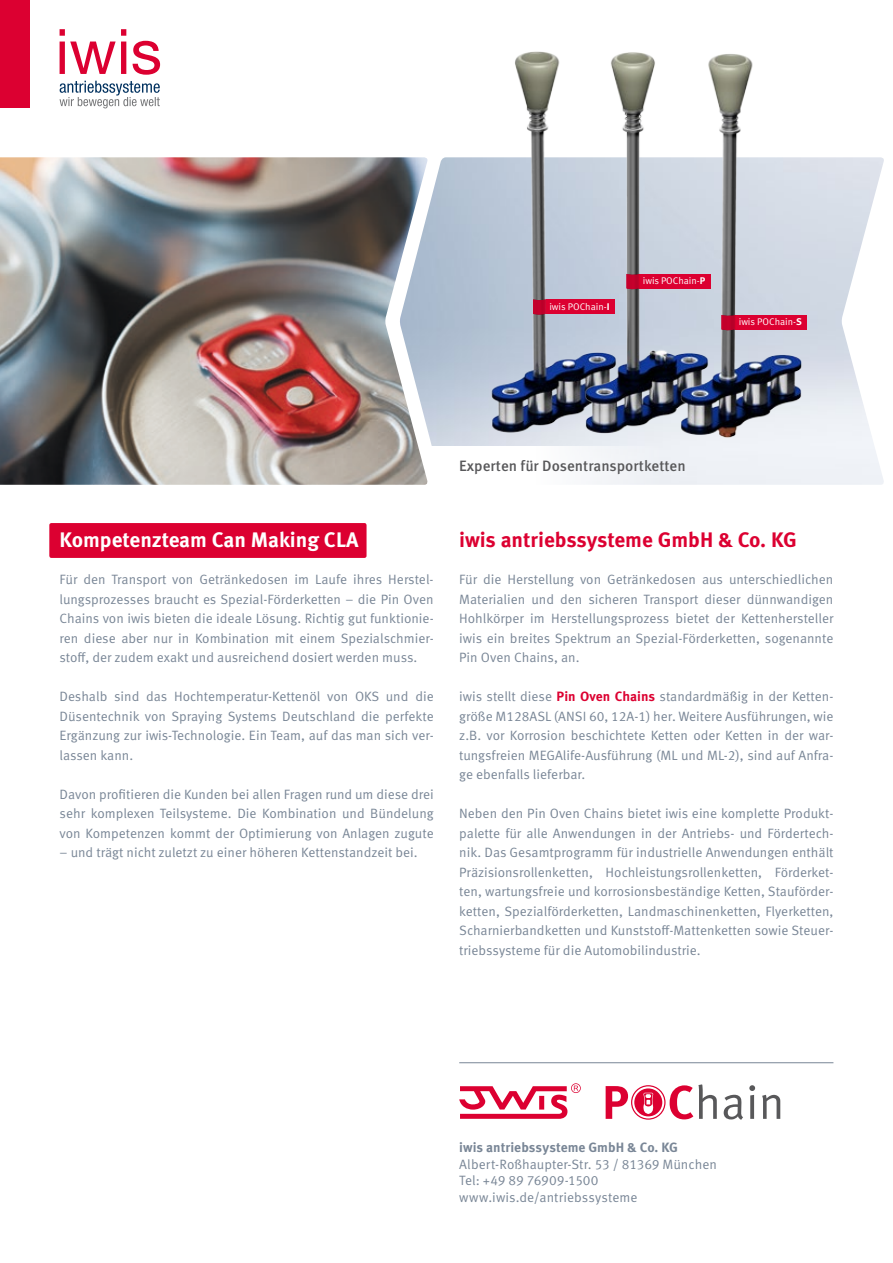
<style>
.page{position:relative;width:893px;height:1263px;background:#fff}
.page>*{position:absolute;margin:0;border:0;box-sizing:border-box;transform-origin:0 0}
.t1{font:700 21px "Meta OT";color:#dc0031}
.t2{font:700 21px "Meta OT";color:#fff}
.t3{font:500 15px "Meta OT";color:#58585a}
.t4{font:13.5px/19.5px "Meta OT";color:#798696;text-align:justify}
.t5{font:700 13.5px "Meta OT";color:#798696}
.t6{font:9.6px "Meta OT";color:#fff}
.s1{font-weight:700}
.s2{font-weight:700;color:#dc0031}
</style>
<div class="page">
<svg style="left:60px;top:81px;width:100px;height:27px"></svg>
<svg style="left:60px;top:29px;width:100px;height:46px"></svg>
<div style="left:0;top:0;width:30px;height:108px;background:#dc0031"></div>
<hr style="left:459px;top:1062px;width:374px;height:1px;background:#798696">
<img style="left:0;top:157px;width:399px;height:328px">
<img style="left:399px;top:157px;width:485px;height:328px">
<img style="left:480px;top:51px;width:98px;height:394px">
<img style="left:578px;top:52px;width:90px;height:393px">
<img style="left:668px;top:54px;width:154px;height:392px">
<div style="left:546px;top:299px;width:69px;height:15px;background:#dc0031"></div>
<div style="left:639px;top:274px;width:71px;height:14px;background:#dc0031"></div>
<div style="left:735px;top:315px;width:72px;height:14px;background:#dc0031"></div>
<svg style="left:533px;top:299px;width:13px;height:17px"></svg>
<svg style="left:626px;top:274px;width:13px;height:16px"></svg>
<svg style="left:721px;top:315px;width:14px;height:16px"></svg>
<svg style="left:724px;top:1095px;width:19px;height:25px"></svg>
<svg style="left:749px;top:1085px;width:6px;height:34px"></svg>
<svg style="left:762px;top:1095px;width:18px;height:24px"></svg>
<svg style="left:606px;top:1084px;width:111px;height:36px"></svg>
<svg style="left:459px;top:1083px;width:122px;height:36px"></svg>
<div style="left:431px;top:446px;width:292px;height:41px;background:#f8f9fb"></div>
<div style="left:49px;top:523px;width:318px;height:35px;background:#dc0031;border-radius:2px"></div>
<p class="t6" style="left:549px;top:301px;width:62px">iwis POChain-<span class="s1">I</span></p>
<p class="t6" style="left:643px;top:275px;width:64px">iwis POChain-<span class="s1">P</span></p>
<p class="t6" style="left:739px;top:316px;width:65px">iwis POChain-<span class="s1">S</span></p>
<h1 class="t2" style="left:60px;top:527px;width:300px">Kompetenzteam Can Making CLA</h1>
<p class="t4" style="left:60px;top:570px;width:376px">Für den Transport von Getränkedosen im Laufe ihres Herstel&shy;lungsprozesses braucht es Spezial-Förderketten – die Pin Oven Chains von iwis bieten die ideale Lösung. Richtig gut funktionie&shy;ren diese aber nur in Kombination mit einem Spezialschmier&shy;stoff, der zudem exakt und ausreichend dosiert werden muss.</p>
<p class="t4" style="left:60px;top:687px;width:376px">Deshalb sind das Hochtemperatur-Kettenöl von OKS und die Düsentechnik von Spraying Systems Deutschland die perfekte Ergänzung zur iwis-Technologie. Ein Team, auf das man sich ver&shy;lassen kann.</p>
<p class="t4" style="left:60px;top:784px;width:376px">Davon profitieren die Kunden bei allen Fragen rund um diese drei sehr komplexen Teilsysteme. Die Kombination und Bündelung von Kompetenzen kommt der Optimierung von Anlagen zugute</p>
<p class="t4" style="left:60px;top:843px;width:360px">– und trägt nicht zuletzt zu einer höheren Kettenstandzeit bei.</p>
<p class="t3" style="left:459px;top:456px;width:228px">Experten für Dosentransportketten</p>
<h1 class="t1" style="left:459px;top:527px;width:339px">iwis antriebssysteme GmbH &amp; Co. KG</h1>
<p class="t4" style="left:459px;top:570px;width:376px">Für die Herstellung von Getränkedosen aus unterschiedlichen Materialien und den sicheren Transport dieser dünnwandigen Hohlkörper im Herstellungsprozess bietet der Kettenhersteller iwis ein breites Spektrum an Spezial-Förderketten, sogenannte Pin Oven Chains, an.</p>
<p class="t4" style="left:459px;top:687px;width:376px">iwis stellt diese <span class="s2">Pin Oven Chains</span> standardmäßig in der Ketten&shy;größe M128ASL (ANSI 60, 12A-1) her. Weitere Ausführungen, wie z.B. vor Korrosion beschichtete Ketten oder Ketten in der war&shy;tungsfreien MEGAlife-Ausführung (ML und ML-2), sind auf Anfra&shy;ge ebenfalls lieferbar.</p>
<p class="t4" style="left:459px;top:804px;width:376px">Neben den Pin Oven Chains bietet iwis eine komplette Produkt&shy;palette für alle Anwendungen in der Antriebs- und Fördertech&shy;nik. Das Gesamtprogramm für industrielle Anwendungen enthält Präzisionsrollenketten, Hochleistungsrollenketten, Förderket&shy;ten, wartungsfreie und korrosionsbeständige Ketten, Stauförder&shy;ketten, Spezialförderketten, Landmaschinenketten, Flyerketten, Scharnierbandketten und Kunststoff-Mattenketten sowie Steuer&shy;triebssysteme für die Automobilindustrie.</p>
<p class="t5" style="left:459px;top:1139px;width:220px">iwis antriebssysteme GmbH &amp; Co. KG</p>
<p class="t4" style="left:459px;top:1156px;width:259px;line-height:16.5px;text-align:left">Albert-Roßhaupter-Str. 53 / 81369 München<br>Tel: +49 89 76909-1500 www.iwis.de/antriebssysteme</p>
</div>
